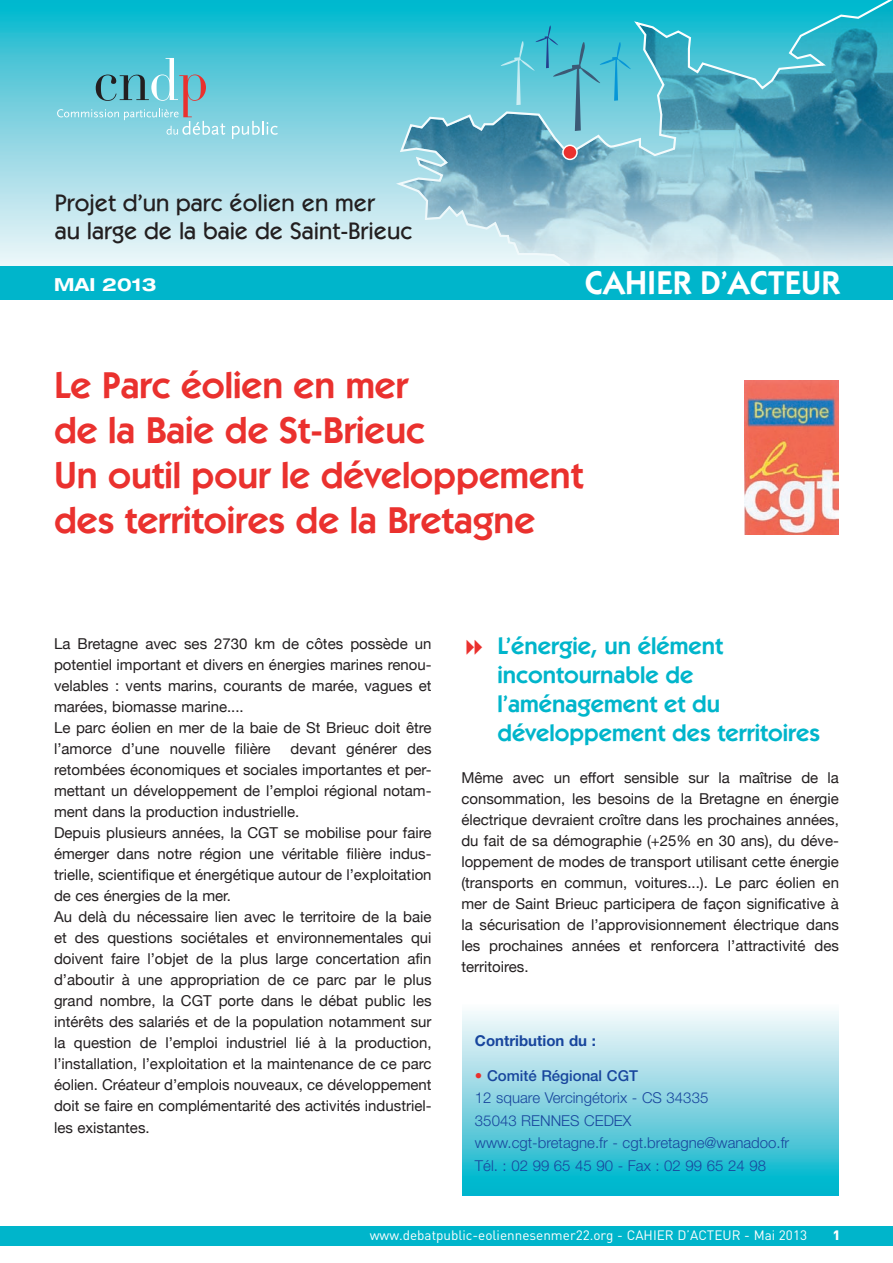
<style>
.page{position:relative;width:893px;height:1263px;background:#fff}
.page>*{position:absolute;margin:0;border:0;box-sizing:border-box;transform-origin:0 0}
.t1{font:600 37.5px/45px "Itc Kabel";color:#ea312e}
.t2{font:600 33px "Itc Kabel";color:#fff}
.t3{font:600 24px/28.8px "Itc Kabel";color:#00b5cb}
.t4{font:500 24px/28.8px "Itc Kabel";color:#231f20}
.t5{font:700 expanded 18px "Helvetica Neue";letter-spacing:.005em;color:#fff}
.t6{font:15px/21px "Helvetica Neue";color:#231f20}
.t7{font:300 15px/22.5px "Helvetica Neue";color:#18469d}
.t8{font:700 15px "Helvetica Neue";color:#18469d}
.t9{font:13.5px "DIN";color:#fff}
.t10{font:900 13.5px "DIN";color:#fff}
.s1{font-weight:500;color:#ea312e}
.s2{font-weight:500}
</style>
<div class="page">
<svg style="left:0;top:0;width:394px;height:266px;background:#87d6e3"></svg>
<div style="left:0;top:1226px;width:893px;height:20px;background:#00b5cb"></div>
<svg style="left:232px;top:121px;width:46px;height:18px"></svg>
<svg style="left:57px;top:58px;width:168px;height:77px;background:#75c5d3"></svg>
<svg style="left:394px;top:0;width:499px;height:266px;background:#6dbbcc"></svg>
<div style="left:0;top:266px;width:893px;height:34px;background:#00b5cb"></div>
<div style="left:563px;top:145px;width:14px;height:14px;background:#ea312e;border-radius:50%"></div>
<div style="left:562px;top:145px;width:16px;height:15px;border:2px solid #fff;border-radius:50%"></div>
<svg style="left:500px;top:25px;width:132px;height:106px;background:#55bfd2"></svg>
<img style="left:744px;top:380px;width:95px;height:154px">
<svg style="left:462px;top:1011px;width:377px;height:185px;background:#7dd4e1"></svg>
<h3 class="t4" style="left:55px;top:188px;width:359px">Projet d’un parc éolien en mer<br>au large de la baie de Saint-Brieuc</h3>
<p class="t5" style="left:54px;top:274px;width:104px">mai 2013</p>
<h2 class="t2" style="left:585px;top:264px;width:256px">CAHIER D’ACTEUR</h2>
<h1 class="t1" style="left:54px;top:363px;width:531px">Le Parc éolien en mer<br>de la Baie de St-Brieuc<br>Un outil pour le développement des territoires de la Bretagne</h1>
<p class="t6" style="left:54px;top:633px;width:379px">La Bretagne avec ses 2730 km de côtes possède un potentiel important et divers en énergies marines renou&shy;velables : vents marins, courants de marée, vagues et marées, biomasse marine....<br>Le parc éolien en mer de la baie de St Brieuc doit être l’amorce d’une nouvelle filière</p>
<p class="t6" style="left:54px;top:738px;width:379px;text-indent:237px">devant générer des retombées économiques et sociales importantes et per&shy;mettant un développement de l’emploi régional notam&shy;ment dans la production industrielle.<br>Depuis plusieurs années, la CGT se mobilise pour faire émerger dans notre région une véritable filière indus&shy;trielle, scientifique et énergétique autour de l’exploitation de ces énergies de la mer.<br>Au delà du nécessaire lien avec le territoire de la baie et des questions sociétales et environnementales qui doivent faire l’objet de la plus large concertation afin d’aboutir à une appropriation de ce parc par le plus grand nombre, la CGT porte dans le débat public les intérêts des salariés et de la population notamment sur la question de l’emploi industriel lié à la production, l’installation, l’exploitation et la maintenance de ce parc éolien. Créateur d’emplois nouveaux, ce développement doit se faire en complémentarité des activités industriel&shy;les existantes.</p>
<h3 class="t3" style="left:497px;top:631px;width:324px">L’énergie, un élément incontournable de l’aménagement et du développement des territoires</h3>
<p class="t6" style="left:461px;top:767px;width:379px;text-align:justify">Même avec un effort sensible sur la maîtrise de la consommation, les besoins de la Bretagne en énergie électrique devraient croître dans les prochaines années, du fait de sa démographie (+25% en 30 ans), du déve&shy;loppement de modes de transport utilisant cette énergie (transports en commun, voitures...). Le parc éolien en mer de Saint Brieuc participera de façon significative à la sécurisation de l’approvisionnement électrique dans les prochaines années et renforcera l’attractivité des territoires.</p>
<p class="t8" style="left:475px;top:1032px;width:122px">Contribution du :</p>
<p class="t7" style="left:475px;top:1064px;width:316px"><span class="s1">•</span> <span class="s2">Comité Régional CGT<br></span>12 square Vercingétorix - CS 34335<br>35043 RENNES CEDEX<br>www.cgt-bretagne.fr - cgt.bretagne@wanadoo.fr<br>Tél. : 02 99 65 45 90 - Fax : 02 99 65 24 98</p>
<p class="t9" style="left:370px;top:1227px;width:439px">www.debatpublic-eoliennesenmer22.org - CAHIER D’ACTEUR - Mai 2013</p>
<p class="t10" style="left:833px;top:1226px;width:9px">1</p>
</div>
